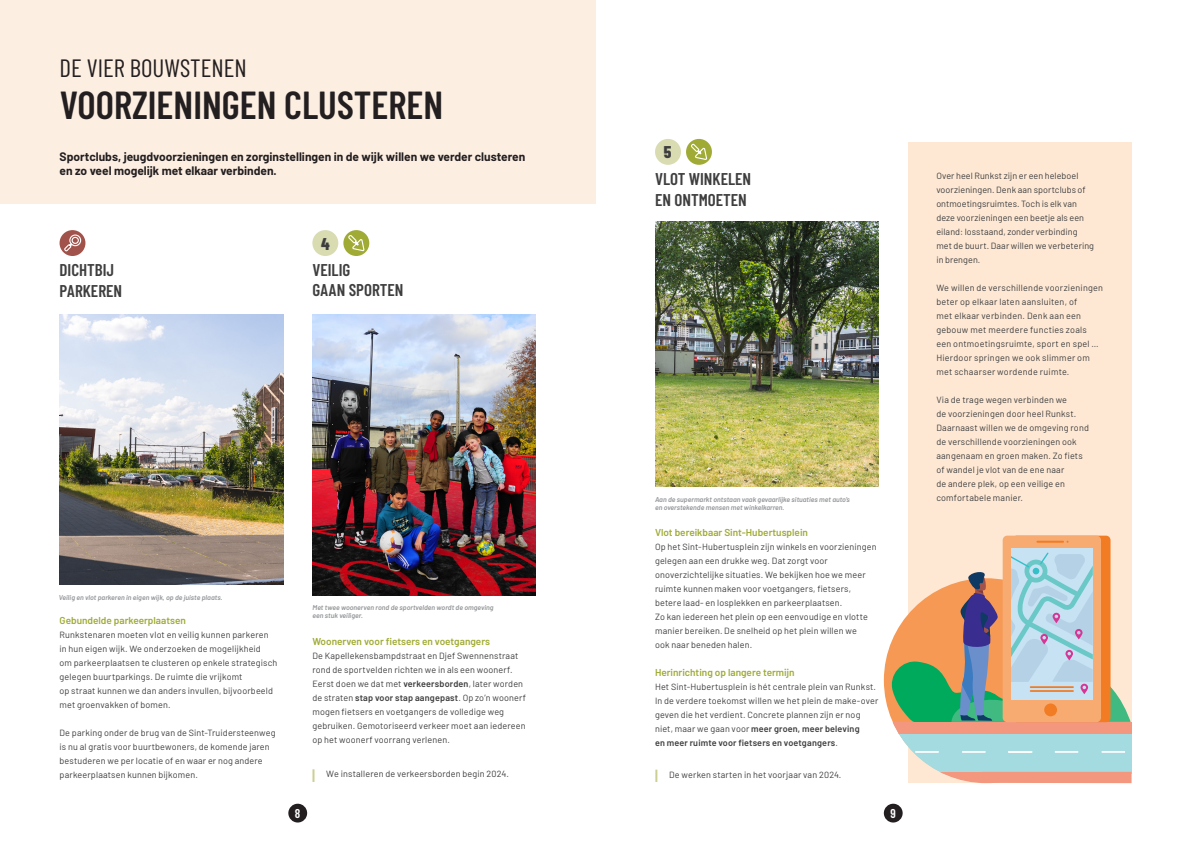
<style>
.page{position:relative;width:1191px;height:842px;background:#fff}
.page>*{position:absolute;margin:0;border:0;box-sizing:border-box;transform-origin:0 0}
.Inhoudstabel{font:600 39px "Barlow Condensed";color:#231f20}
.Titel_2{font:25px "Barlow Condensed";color:#231f20}
.Titel_3{font:600 17px/20.4px "Barlow Condensed";color:#3e3e3f}
.Titel_3-2{font:800 17px "Barlow Condensed";color:#3e3e3f}
.t1{font:600 12.8px "Barlow Condensed";color:#fff}
.Titel_4{font:700 12px/14px "Barlow";color:#231f20}
.Titel_5{font:600 10px "Barlow";color:#a0ab36}
.Body{font:9px/14px "Barlow";letter-spacing:.015em;color:#3e3e3f}
.Titel_5-2{font:italic 600 7px/8.4px "Barlow";color:#939598}
.s1{font-weight:600}
</style>
<div class="page">
<div style="left:0;top:0;width:595px;height:204px;background:#fdeee2"></div>
<img style="left:655px;top:221px;width:223px;height:265px">
<img style="left:60px;top:315px;width:223px;height:269px">
<svg style="left:655px;top:770px;width:2px;height:12px"></svg>
<div style="left:686px;top:139px;width:26px;height:26px;background:#a0ab36;border-radius:50%"></div>
<svg style="left:689px;top:143px;width:17px;height:17px"></svg>
<div style="left:655px;top:139px;width:26px;height:26px;background:#d9dbb0;border-radius:50%"></div>
<div style="left:908px;top:142px;width:223px;height:640px;background:#fee8d4"></div>
<svg style="left:899px;top:734px;width:83px;height:38px;fill:#a3dbe0"></svg>
<div style="left:891px;top:722px;width:197px;height:12px;background:#f3987e"></div>
<svg style="left:908px;top:772px;width:73px;height:11px"></svg>
<div style="left:982px;top:730px;width:149px;height:44px;background:#a3dbe0"></div>
<div style="left:975px;top:722px;width:156px;height:12px;background:#f3987e"></div>
<div style="left:981px;top:772px;width:150px;height:11px;background:#f3987e"></div>
<hr style="left:1101px;top:751px;width:24px;height:2px;background:#fff">
<hr style="left:1054px;top:751px;width:24px;height:2px;background:#fff">
<hr style="left:1008px;top:751px;width:23px;height:2px;background:#fff">
<hr style="left:1009px;top:751px;width:23px;height:2px;background:#fff">
<hr style="left:962px;top:751px;width:23px;height:2px;background:#fff">
<hr style="left:915px;top:751px;width:23px;height:2px;background:#fff">
<div style="left:1002px;top:536px;width:99px;height:186px;background:#f7ab71;border-radius:5px"></div>
<hr style="left:1036px;top:541px;width:28px;height:2px;background:#f27c24">
<div style="left:1011px;top:548px;width:81px;height:151px;background:#c7e2f3"></div>
<svg style="left:888px;top:552px;width:242px;height:170px"></svg>
<div style="left:60px;top:230px;width:25px;height:26px;background:#a1534b;border-radius:50%"></div>
<svg style="left:64px;top:242px;width:9px;height:10px"></svg>
<div style="left:69px;top:234px;width:12px;height:12px;border:1px solid #fff;border-radius:50%"></div>
<div style="left:72px;top:237px;width:7px;height:7px;border:1px solid #fff;border-radius:50%"></div>
<img style="left:312px;top:315px;width:224px;height:280px">
<svg style="left:312px;top:769px;width:2px;height:13px"></svg>
<div style="left:312px;top:230px;width:26px;height:26px;background:#d9dbb0;border-radius:50%"></div>
<div style="left:343px;top:230px;width:26px;height:26px;background:#a0ab36;border-radius:50%"></div>
<svg style="left:348px;top:235px;width:16px;height:16px"></svg>
<div style="left:884px;top:804px;width:18px;height:18px;background:#231f20;border-radius:50%"></div>
<div style="left:288px;top:804px;width:19px;height:18px;background:#231f20;border-radius:50%"></div>
<p class="Titel_2" style="left:60px;top:53px;width:189px">DE VIER BOUWSTENEN</p>
<p class="Inhoudstabel" style="left:60px;top:81px;width:385px">VOORZIENINGEN CLUSTEREN</p>
<p class="Titel_4" style="left:60px;top:149px;width:467px">Sportclubs, jeugdvoorzieningen en zorginstellingen in de wijk willen we verder clusteren en zo veel mogelijk met elkaar verbinden.</p>
<p class="Titel_3" style="left:60px;top:259px;width:56px">DICHTBIJ</p>
<p class="Titel_3" style="left:60px;top:280px;width:64px">PARKEREN</p>
<p class="Titel_3-2" style="left:321px;top:233px;width:10px">4</p>
<p class="Titel_3" style="left:312px;top:259px;width:93px">VEILIG<br>GAAN SPORTEN</p>
<p class="Titel_5-2" style="left:59px;top:592px;width:165px">Veilig en vlot parkeren in eigen wijk, op de juiste plaats.</p>
<p class="Titel_5" style="left:60px;top:613px;width:128px">Gebundelde parkeerplaatsen</p>
<p class="Body" style="left:60px;top:627px;width:219px">Runkstenaren moeten vlot en veilig kunnen parkeren in hun eigen wijk. We onderzoeken de mogelijkheid<br>om parkeerplaatsen te clusteren op enkele strategisch gelegen buurtparkings. De ruimte die vrijkomt<br>op straat kunnen we dan anders invullen, bijvoorbeeld met groenvakken of bomen.</p>
<p class="Body" style="left:60px;top:725px;width:217px">De parking onder de brug van de Sint-Truidersteenweg is nu al gratis voor buurtbewoners, de komende jaren bestuderen we per locatie of en waar er nog andere parkeerplaatsen kunnen bijkomen.</p>
<p class="Titel_5-2" style="left:312px;top:603px;width:183px">Met twee woonerven rond de sportvelden wordt de omgeving een stuk veiliger.</p>
<p class="Titel_5" style="left:312px;top:634px;width:179px">Woonerven voor fietsers en voetgangers</p>
<p class="Body" style="left:312px;top:648px;width:215px">De Kapellekensbampdstraat en Djef Swennenstraat rond de sportvelden richten we in als een woonerf.<br>Eerst doen we dat met <span class="s1">verkeersborden</span>, later worden de straten <span class="s1">stap voor stap aangepast</span>. Op zo’n woonerf mogen fietsers en voetgangers de volledige weg gebruiken. Gemotoriseerd verkeer moet aan iedereen op het woonerf voorrang verlenen.</p>
<p class="Body" style="left:326px;top:766px;width:184px">We installeren de verkeersborden begin 2024.</p>
<p class="Titel_3-2" style="left:664px;top:141px;width:9px">5</p>
<p class="Titel_3" style="left:655px;top:168px;width:98px">VLOT WINKELEN<br>EN ONTMOETEN</p>
<p class="Titel_5-2" style="left:655px;top:494px;width:196px">Aan de supermarkt ontstaan vaak gevaarlijke situaties met auto’s en overstekende mensen met winkelkarren.</p>
<p class="Titel_5" style="left:655px;top:525px;width:154px">Vlot bereikbaar Sint-Hubertusplein</p>
<p class="Body" style="left:655px;top:539px;width:223px">Op het Sint-Hubertusplein zijn winkels en voorzieningen gelegen aan een drukke weg. Dat zorgt voor onoverzichtelijke situaties. We bekijken hoe we meer ruimte kunnen maken voor voetgangers, fietsers, betere laad- en losplekken en parkeerplaatsen.<br>Zo kan iedereen het plein op een eenvoudige en vlotte manier bereiken. De snelheid op het plein willen we<br>ook naar beneden halen.</p>
<p class="Titel_5" style="left:655px;top:665px;width:141px">Herinrichting op langere termijn</p>
<p class="Body" style="left:655px;top:679px;width:225px">Het Sint-Hubertusplein is hét centrale plein van Runkst.<br>In de verdere toekomst willen we het plein de make-over geven die het verdient. Concrete plannen zijn er nog niet, maar we gaan voor <span class="s1">meer groen, meer beleving<br>en meer ruimte voor fietsers en voetgangers</span>.</p>
<p class="Body" style="left:669px;top:767px;width:174px">De werken starten in het voorjaar van 2024.</p>
<h3 class="t1" style="left:295px;top:805px;width:7px">8</h3>
<h3 class="t1" style="left:890px;top:805px;width:7px">9</h3>
<p class="Body" style="left:936px;top:168px;width:151px">Over heel Runkst zijn er een heleboel voorzieningen. Denk aan sportclubs of</p>
<p class="Body" style="left:936px;top:196px;width:159px">ontmoetingsruimtes. Toch is elk van deze voorzieningen een beetje als een eiland: losstaand, zonder verbinding met de buurt. Daar willen we verbetering in brengen.</p>
<p class="Body" style="left:936px;top:280px;width:168px">We willen de verschillende voorzieningen beter op elkaar laten aansluiten, of<br>met elkaar verbinden. Denk aan een gebouw met meerdere functies zoals een ontmoetingsruimte, sport en spel … Hierdoor springen we ook slimmer om met schaarser wordende ruimte.</p>
<p class="Body" style="left:936px;top:392px;width:154px">Via de trage wegen verbinden we<br>de voorzieningen door heel Runkst.<br>Daarnaast willen we de omgeving rond de verschillende voorzieningen ook aangenaam en groen maken. Zo fiets of wandel je vlot van de ene naar<br>de andere plek, op een veilige en comfortabele manier.</p>
</div>
